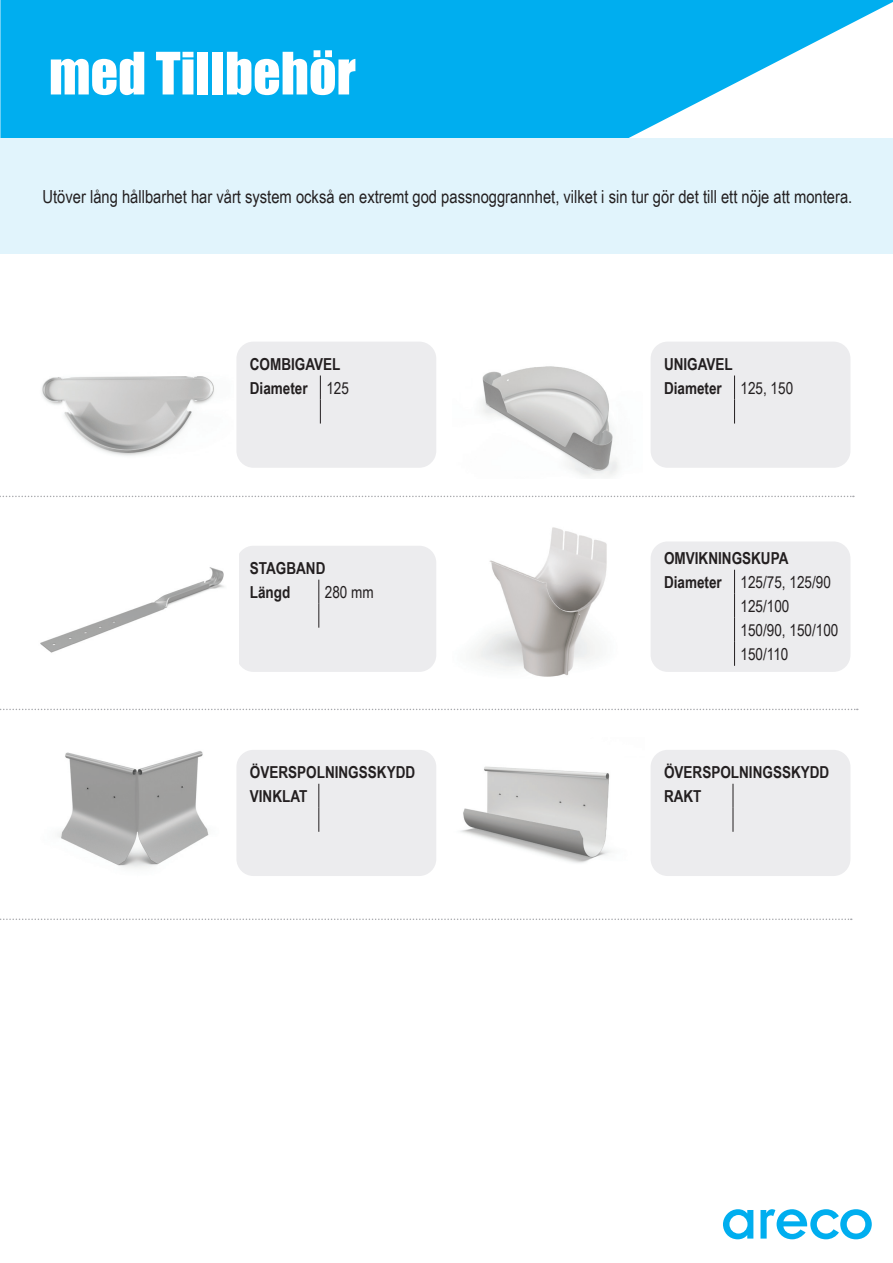
<style>
.page{position:relative;width:893px;height:1263px;background:#fff}
.page>*{position:absolute;margin:0;border:0;box-sizing:border-box;transform-origin:0 0}
.t1{font:54px "Impact";color:#fff}
.t2{font:18px "Arial Narrow";color:#231f20}
.t3{font:700 16.5px/24px "Arial Narrow";color:#231f20}
.t4{font:16.5px "Arial Narrow";color:#231f20}
.s1{font-weight:400}
.s2{font-weight:700}
</style>
<div class="page">
<svg style="left:16px;top:0;width:877px;height:138px;background:#25baf1"></svg>
<div style="left:0;top:0;width:16px;height:138px;background:#00aeef"></div>
<div style="left:0;top:138px;width:893px;height:116px;background:#e1f4fc"></div>
<svg style="left:0;top:496px;width:854px;height:1px"></svg>
<svg style="left:0;top:709px;width:858px;height:1px"></svg>
<svg style="left:0;top:918px;width:852px;height:2px"></svg>
<div style="left:236px;top:342px;width:200px;height:126px;background:#ececee;border-radius:17px"></div>
<svg style="left:320px;top:375px;width:1px;height:48px"></svg>
<div style="left:651px;top:342px;width:199px;height:126px;background:#ececee;border-radius:17px"></div>
<svg style="left:734px;top:375px;width:1px;height:48px"></svg>
<div style="left:236px;top:546px;width:200px;height:126px;background:#ececee;border-radius:17px"></div>
<svg style="left:319px;top:580px;width:1px;height:48px"></svg>
<div style="left:651px;top:541px;width:199px;height:131px;background:#ececee;border-radius:17px"></div>
<svg style="left:734px;top:570px;width:1px;height:96px"></svg>
<div style="left:236px;top:750px;width:200px;height:126px;background:#ececee;border-radius:17px"></div>
<svg style="left:319px;top:784px;width:1px;height:48px"></svg>
<div style="left:651px;top:750px;width:199px;height:126px;background:#ececee;border-radius:17px"></div>
<svg style="left:733px;top:784px;width:1px;height:48px"></svg>
<img style="left:42px;top:376px;width:172px;height:80px">
<img style="left:475px;top:527px;width:132px;height:150px">
<img style="left:482px;top:366px;width:137px;height:111px">
<img style="left:40px;top:556px;width:198px;height:106px">
<img style="left:460px;top:766px;width:151px;height:97px">
<img style="left:58px;top:751px;width:151px;height:117px">
<svg style="left:723px;top:1209px;width:30px;height:30px"></svg>
<svg style="left:760px;top:1209px;width:112px;height:30px"></svg>
<h1 class="t1" style="left:49px;top:31px;width:308px">med Tillbehör</h1>
<p class="t2" style="left:43px;top:183px;width:811px">Utöver lång hållbarhet har vårt system också en extremt god passnoggrannhet, vilket i sin tur gör det till ett nöje att montera.</p>
<p class="t3" style="left:250px;top:351px;width:101px">COMBIGAVEL<br>Diameter <span class="s1">125</span></p>
<p class="t3" style="left:664px;top:351px;width:131px">UNIGAVEL<br>Diameter <span class="s1">125, 150</span></p>
<p class="t3" style="left:250px;top:555px;width:77px">STAGBAND<br>Längd</p>
<p class="t4" style="left:325px;top:580px;width:50px">280 mm</p>
<p class="t3" style="left:664px;top:545px;width:126px">OMVIKNINGSKUPA</p>
<p class="t4" style="left:664px;top:570px;width:168px"><span class="s2">Diameter</span> 125/75, 125/90</p>
<p class="t4" style="left:740px;top:594px;width:50px">125/100</p>
<p class="t4" style="left:740px;top:618px;width:99px">150/90, 150/100</p>
<p class="t4" style="left:740px;top:642px;width:49px">150/110</p>
<p class="t3" style="left:250px;top:759px;width:167px">ÖVERSPOLNINGSSKYDD<br>VINKLAT</p>
<p class="t3" style="left:664px;top:759px;width:167px">ÖVERSPOLNINGSSKYDD<br>RAKT</p>
</div>
